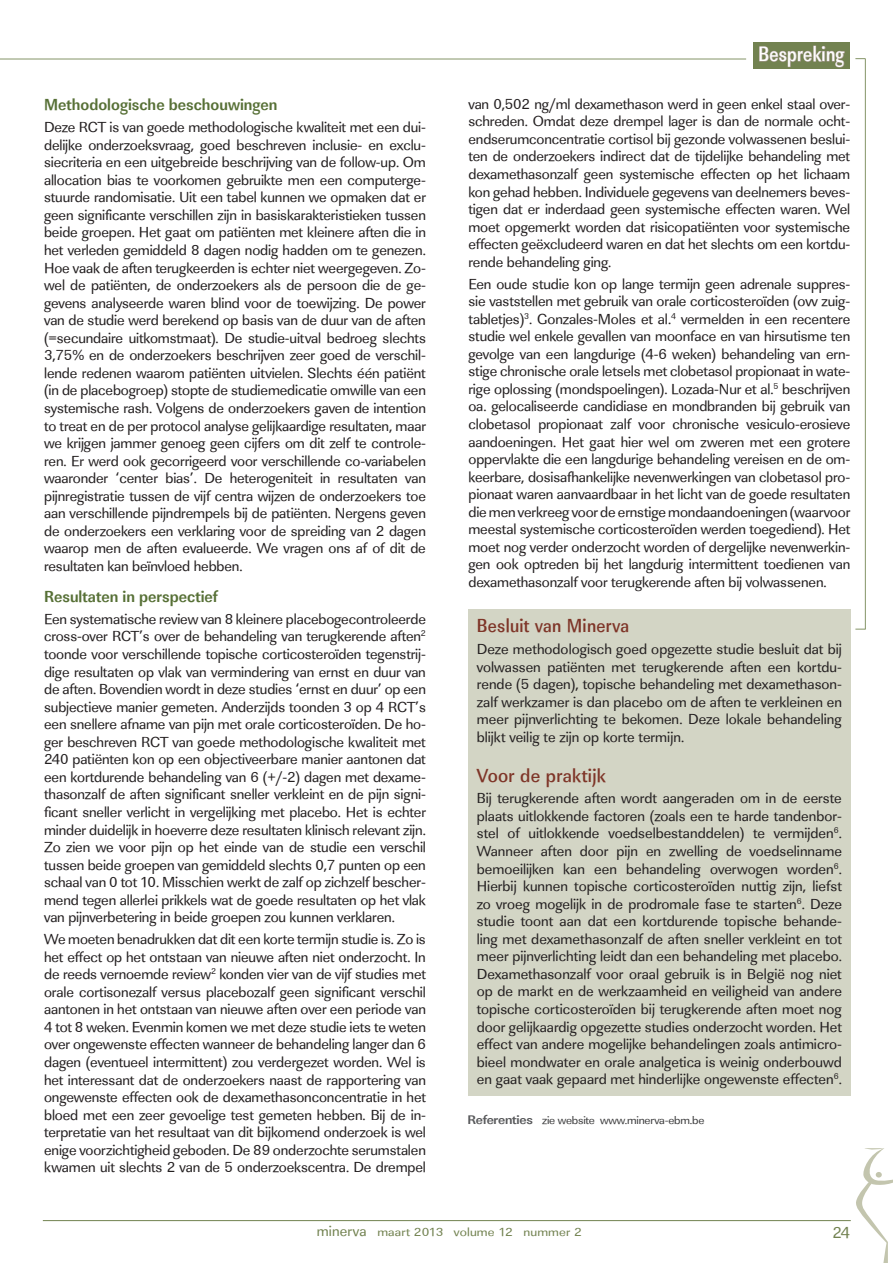
<style>
.page{position:relative;width:893px;height:1263px;background:#fff}
.page>*{position:absolute;margin:0;border:0;box-sizing:border-box;transform-origin:0 0}
.titel_0{font:500 21.45px "Linear Std Nr";letter-spacing:.015em;color:#fff;scale:.91 1}
.titel_edito{font:500 19.5px "Linear Std Nr";letter-spacing:.015em;color:#7e3528}
.titel_edito-2{font:500 19.5px "Linear Std Cd";letter-spacing:.015em;color:#7e3528}
.paragraaftitelsamenv{font:700 16.5px "Linear Std Cd";color:#577036}
.t1{font:16.5px "Linear Std";color:#728250}
.titel_edito-3{font:15px/17.5px "Linear Std";letter-spacing:-.01em;color:#231f20;text-align:justify}
.t2{font:12.15px "Linear Std";letter-spacing:.01em;color:#728250;scale:1.11 1}
.t3{font:11.4px "Linear Std";letter-spacing:-.02em;color:#3e3e3f;scale:1.05 1}
.s1{font-weight:700;font-size:12.9px;color:#57585a}
.s2{font-size:15px}
</style>
<div class="page">
<hr style="left:43px;top:1220px;width:808px;height:1px;background:#728250">
<div style="left:753px;top:43px;width:97px;height:26px;background:#728250"></div>
<svg style="left:759px;top:45px;width:86px;height:23px"></svg>
<div style="left:468px;top:610px;width:382px;height:486px;background:#d3d5c5"></div>
<hr style="left:0;top:59px;width:746px;height:1px;background:#657941">
<hr style="left:865px;top:59px;width:1px;height:570px;background:#657941">
<svg style="left:856px;top:1148px;width:37px;height:115px"></svg>
<p class="paragraaftitelsamenv" style="left:44px;top:95px;width:235px">Methodologische beschouwingen</p>
<p class="titel_edito-3" style="left:44px;top:118px;width:383px">Deze RCT is van goede methodologische kwaliteit met een dui&shy;delijke onderzoeksvraag, goed beschreven inclusie- en exclu&shy;siecriteria en een uitgebreide beschrijving van de follow-up. Om allocation bias te voorkomen gebruikte men een computerge&shy;stuurde randomisatie. Uit een tabel kunnen we opmaken dat er geen significante verschillen zijn in basiskarakteristieken tussen beide groepen. Het gaat om patiënten met kleinere aften die in het verleden gemiddeld 8 dagen nodig hadden om te genezen.<br>Hoe vaak de aften terugkeerden is echter niet weergegeven. Zo&shy;wel de patiënten, de onderzoekers als de persoon die de ge&shy;gevens analyseerde waren blind voor de toewijzing. De power van de studie werd berekend op basis van de duur van de aften (=secundaire uitkomstmaat). De studie-uitval bedroeg slechts 3,75% en de onderzoekers beschrijven zeer goed de verschil&shy;lende redenen waarom patiënten uitvielen. Slechts één patiënt (in de placebogroep) stopte de studiemedicatie omwille van een systemische rash. Volgens de onderzoekers gaven de intention to treat en de per protocol analyse gelijkaardige resultaten, maar we krijgen jammer genoeg geen cijfers om dit zelf te controle&shy;ren. Er werd ook gecorrigeerd voor verschillende co-variabelen waaronder ‘center bias’. De heterogeniteit in resultaten van pijnregistratie tussen de vijf centra wijzen de onderzoekers toe aan verschillende pijndrempels bij de patiënten. Nergens geven de onderzoekers een verklaring voor de spreiding van 2 dagen waarop men de aften evalueerde. We vragen ons af of dit de resultaten kan beïnvloed hebben.</p>
<p class="paragraaftitelsamenv" style="left:44px;top:587px;width:175px">Resultaten in perspectief</p>
<p class="titel_edito-3" style="left:44px;top:610px;width:383px">Een systematische review van 8 kleinere placebogecontroleerde cross-over RCT’s over de behandeling van terugkerende aften<sup>2 </sup>toonde voor verschillende topische corticosteroïden tegenstrij&shy;dige resultaten op vlak van vermindering van ernst en duur van de aften. Bovendien wordt in deze studies ‘ernst en duur’ op een subjectieve manier gemeten. Anderzijds toonden 3 op 4 RCT’s een snellere afname van pijn met orale corticosteroïden. De ho&shy;ger beschreven RCT van goede methodologische kwaliteit met 240 patiënten kon op een objectiveerbare manier aantonen dat een kortdurende behandeling van 6 (+/-2) dagen met dexame&shy;thasonzalf de aften significant sneller verkleint en de pijn signi&shy;ficant sneller verlicht in vergelijking met placebo. Het is echter minder duidelijk in hoeverre deze resultaten klinisch relevant zijn.<br>Zo zien we voor pijn op het einde van de studie een verschil tussen beide groepen van gemiddeld slechts 0,7 punten op een schaal van 0 tot 10. Misschien werkt de zalf op zichzelf bescher&shy;mend tegen allerlei prikkels wat de goede resultaten op het vlak van pijnverbetering in beide groepen zou kunnen verklaren.</p>
<p class="titel_edito-3" style="left:44px;top:930px;width:383px">We moeten benadrukken dat dit een korte termijn studie is. Zo is het effect op het ontstaan van nieuwe aften niet onderzocht. In de reeds vernoemde review<sup>2</sup> konden vier van de vijf studies met orale cortisonezalf versus placebozalf geen significant verschil aantonen in het ontstaan van nieuwe aften over een periode van 4 tot 8 weken. Evenmin komen we met deze studie iets te weten over ongewenste effecten wanneer de behandeling langer dan 6 dagen (eventueel intermittent) zou verdergezet worden. Wel is het interessant dat de onderzoekers naast de rapportering van ongewenste effecten ook de dexamethasonconcentratie in het bloed met een zeer gevoelige test gemeten hebben. Bij de in&shy;terpretatie van het resultaat van dit bijkomend onderzoek is wel enige voorzichtigheid geboden. De 89 onderzochte serumstalen kwamen uit slechts 2 van de 5 onderzoekscentra. De drempel</p>
<p class="titel_0" style="left:758px;top:41px;width:96px">Bespreking</p>
<p class="titel_edito-3" style="left:468px;top:95px;width:383px">van 0,502 ng/ml dexamethason werd in geen enkel staal over&shy;schreden. Omdat deze drempel lager is dan de normale ocht&shy;endserumconcentratie cortisol bij gezonde volwassenen beslui&shy;ten de onderzoekers indirect dat de tijdelijke behandeling met dexamethasonzalf geen systemische effecten op het lichaam kon gehad hebben. Individuele gegevens van deelnemers beves&shy;tigen dat er inderdaad geen systemische effecten waren. Wel moet opgemerkt worden dat risicopatiënten voor systemische effecten geëxcludeerd waren en dat het slechts om een kortdu&shy;rende behandeling ging.</p>
<p class="titel_edito-3" style="left:468px;top:275px;width:383px">Een oude studie kon op lange termijn geen adrenale suppres&shy;sie vaststellen met gebruik van orale corticosteroïden (ovv zuig&shy;tabletjes)<sup>3</sup>. Gonzales-Moles et al.<sup>4</sup> vermelden in een recentere studie wel enkele gevallen van moonface en van hirsutisme ten gevolge van een langdurige (4-6 weken) behandeling van ern&shy;stige chronische orale letsels met clobetasol propionaat in wate&shy;rige oplossing (mondspoelingen). Lozada-Nur et al.<sup>5</sup> beschrijven oa. gelocaliseerde candidiase en mondbranden bij gebruik van clobetasol propionaat zalf voor chronische vesiculo-erosieve aandoeningen. Het gaat hier wel om zweren met een grotere oppervlakte die een langdurige behandeling vereisen en de om&shy;keerbare, dosisafhankelijke nevenwerkingen van clobetasol pro&shy;pionaat waren aanvaardbaar in het licht van de goede resultaten die men verkreeg voor de ernstige mondaandoeningen (waarvoor meestal systemische corticosteroïden werden toegediend). Het moet nog verder onderzocht worden of dergelijke nevenwerkin&shy;gen ook optreden bij het langdurig intermittent toedienen van dexamethasonzalf voor terugkerende aften bij volwassenen.</p>
<p class="titel_edito" style="left:477px;top:614px;width:154px">Besluit van Minerva</p>
<p class="titel_edito-3" style="left:477px;top:640px;width:367px">Deze methodologisch goed opgezette studie besluit dat bij volwassen patiënten met terugkerende aften een kortdu&shy;rende (5 dagen), topische behandeling met dexamethason&shy;zalf werkzamer is dan placebo om de aften te verkleinen en meer pijnverlichting te bekomen. Deze lokale behandeling blijkt veilig te zijn op korte termijn.</p>
<p class="titel_edito-2" style="left:477px;top:763px;width:131px">Voor de praktijk</p>
<p class="titel_edito-3" style="left:477px;top:790px;width:367px">Bij terugkerende aften wordt aangeraden om in de eerste plaats uitlokkende factoren (zoals een te harde tandenbor&shy;stel of uitlokkende voedselbestanddelen) te vermijden<sup>6</sup>.<br>Wanneer aften door pijn en zwelling de voedselinname bemoeilijken kan een behandeling overwogen worden<sup>6</sup>.<br>Hierbij kunnen topische corticosteroïden nuttig zijn, liefst zo vroeg mogelijk in de prodromale fase te starten<sup>6</sup>. Deze studie toont aan dat een kortdurende topische behande&shy;ling met dexamethasonzalf de aften sneller verkleint en tot meer pijnverlichting leidt dan een behandeling met placebo.<br>Dexamethasonzalf voor oraal gebruik is in België nog niet op de markt en de werkzaamheid en veiligheid van andere topische corticosteroïden bij terugkerende aften moet nog door gelijkaardig opgezette studies onderzocht worden. Het effect van andere mogelijke behandelingen zoals antimicro&shy;bieel mondwater en orale analgetica is weinig onderbouwd en gaat vaak gepaard met hinderlijke ongewenste effecten<sup>6</sup>.</p>
<p class="t3" style="left:467px;top:1114px;width:227px"><span class="s1">Referenties</span> zie website www.minerva-ebm.be</p>
<p class="t2" style="left:317px;top:1224px;width:240px"><span class="s2">minerva</span> maart 2013 volume 12 nummer 2</p>
<p class="t1" style="left:832px;top:1223px;width:19px">24</p>
</div>
